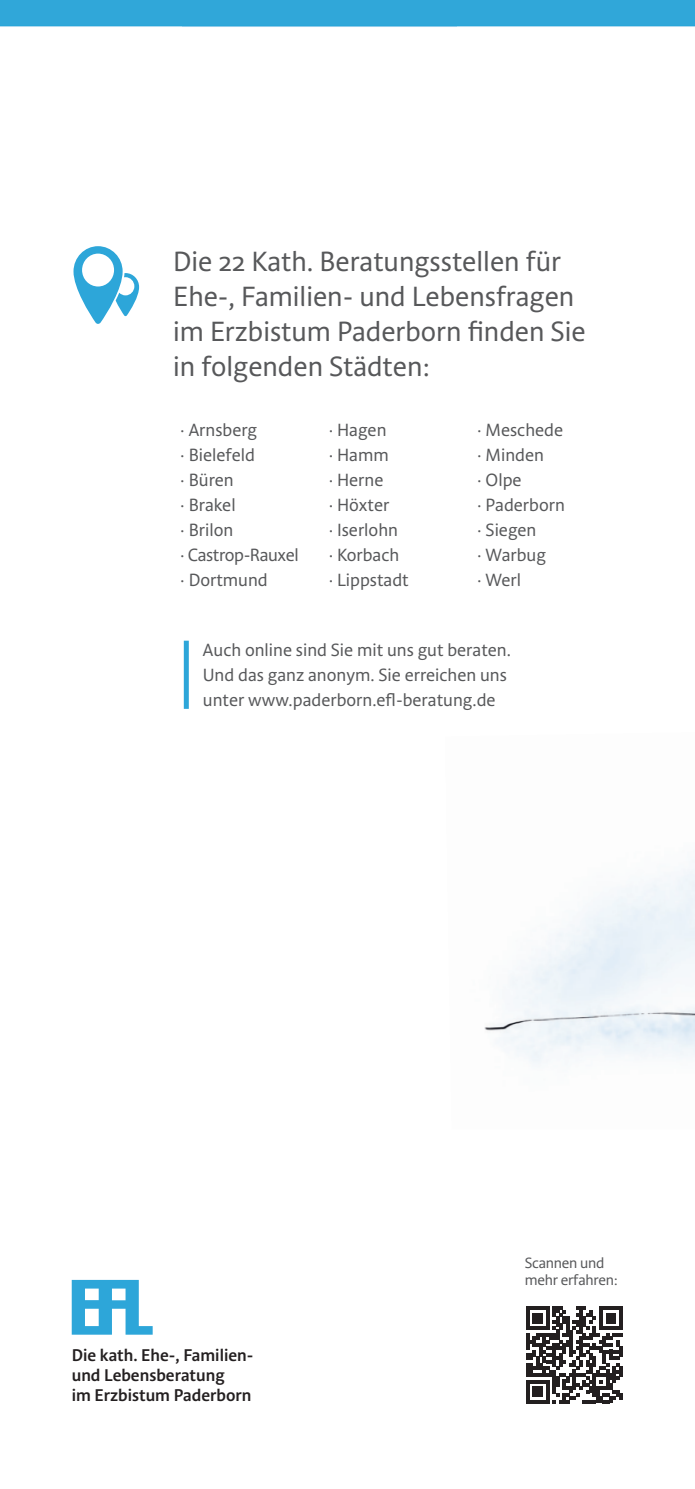
<style>
.page{position:relative;width:695px;height:1489px;background:#fff}
.page>*{position:absolute;margin:0;border:0;box-sizing:border-box;transform-origin:0 0}
.t1{font:27.5px/35px "Acorde";color:#57585a}
.t2{font:17.5px/25px "Acorde";color:#57585a}
.t3{font:600 16.75px/20px "Acorde";color:#231f20}
.t4{font:14.75px/17px "Acorde";letter-spacing:-.015em;color:#57585a}
</style>
<div class="page">
<div style="left:456px;top:0;width:238px;height:27px;background:#30a7d9"></div>
<div style="left:0;top:0;width:456px;height:27px;background:#30a7d9"></div>
<img style="left:484px;top:868px;width:210px;height:196px">
<svg style="left:73px;top:246px;width:66px;height:78px"></svg>
<div style="left:184px;top:640px;width:5px;height:68px;background:#2da6d9"></div>
<svg style="left:72px;top:1279px;width:81px;height:55px"></svg>
<svg style="left:526px;top:1306px;width:96px;height:97px"></svg>
<h1 class="t1" style="left:173px;top:245px;width:414px">Die 22 Kath. Beratungsstellen für<br>Ehe-, Familien- und Lebensfragen im Erzbistum Paderborn finden Sie in folgenden Städten:</h1>
<p class="t2" style="left:180px;top:418px;width:120px">· Arnsberg<br>· Bielefeld<br>· Büren<br>· Brakel<br>· Brilon<br>· Castrop-Rauxel · Dortmund</p>
<p class="t2" style="left:329px;top:418px;width:81px">· Hagen<br>· Hamm<br>· Herne<br>· Höxter<br>· Iserlohn<br>· Korbach<br>· Lippstadt</p>
<p class="t2" style="left:477px;top:418px;width:89px">· Meschede · Minden<br>· Olpe<br>· Paderborn · Siegen<br>· Warbug<br>· Werl</p>
<p class="t2" style="left:203px;top:638px;width:309px">Auch online sind Sie mit uns gut beraten.<br>Und das ganz anonym. Sie erreichen uns unter www.paderborn.efl-beratung.de</p>
<p class="t3" style="left:72px;top:1346px;width:183px">Die kath. Ehe-, Familien&shy;und Lebensberatung<br>im Erzbistum Paderborn</p>
<p class="t4" style="left:524px;top:1254px;width:95px">Scannen und mehr erfahren:</p>
</div>
